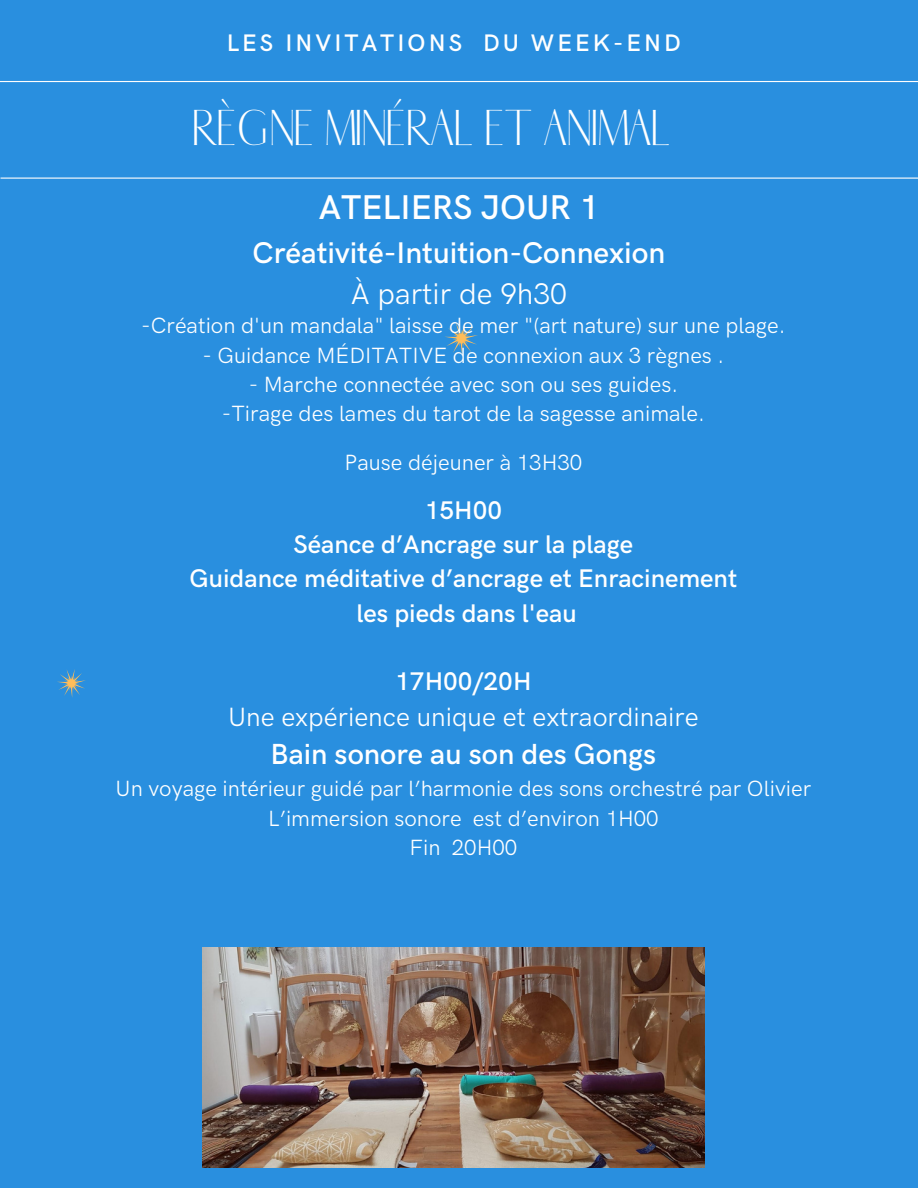
<style>
.page{position:relative;width:918px;height:1188px;background:#298fdf}
.page>*{position:absolute;margin:0;border:0;box-sizing:border-box;transform-origin:0 0}
.t1{font:300 48.3px "Abiah";color:#fff}
.t2{font:600 34.5px "HK Grotesk Pro";color:#fff}
.t3{font:600 30px "HK Grotesk Pro";color:#fff}
.t4{font:30px "HK Grotesk Pro";color:#fff}
.t5{font:600 29.1px "HK Grotesk Pro";color:#fff}
.t6{font:26.55px "HK Grotesk Pro";color:#fff}
.t7{font:600 25.65px/34.3px "HK Grotesk Pro";color:#fff;text-align:center}
.t8{font:600 24px "HK Grotesk Pro";letter-spacing:.13em;color:#fff}
.t9{font:22.05px "HK Grotesk Pro";color:#fff}
</style>
<div class="page">
<hr style="left:0;top:81px;width:918px;height:1px;background:#fefefe">
<hr style="left:1px;top:178px;width:917px;height:1px;background:#fefefe">
<svg style="left:445px;top:322px;width:33px;height:33px"></svg>
<svg style="left:57px;top:669px;width:29px;height:29px"></svg>
<img style="left:203px;top:947px;width:502px;height:221px">
<p class="t8" style="left:227px;top:30px;width:456px">LES INVITATIONS DU WEEK-END</p>
<p class="t1" style="left:192px;top:99px;width:480px">RÈGNE MINÉRAL ET ANIMAL</p>
<h2 class="t2" style="left:319px;top:188px;width:282px">ATELIERS JOUR 1</h2>
<h3 class="t3" style="left:253px;top:236px;width:414px">Créativité-Intuition-Connexion</h3>
<h3 class="t4" style="left:351px;top:277px;width:218px">À partir de 9h30</h3>
<h3 class="t9" style="left:141px;top:313px;width:646px">-Création d'un mandala" laisse de mer "(art nature) sur une plage.</h3>
<h1 class="t9" style="left:202px;top:343px;width:523px">- Guidance MÉDITATIVE de connexion aux 3 règnes .</h1>
<p class="t9" style="left:249px;top:372px;width:431px">- Marche connectée avec son ou ses guides.</p>
<p class="t9" style="left:222px;top:401px;width:485px">-Tirage des lames du tarot de la sagesse animale.</p>
<p class="t9" style="left:345px;top:451px;width:239px">Pause déjeuner à 13H30</p>
<p class="t7" style="left:190px;top:494px;width:549px">15H00<br>Séance d’Ancrage sur la plage<br>Guidance méditative d’ancrage et Enracinement les pieds dans l'eau</p>
<p class="t7" style="left:395px;top:665px;width:138px">17H00/20H</p>
<p class="t6" style="left:228px;top:702px;width:472px">Une expérience unique et extraordinaire</p>
<h4 class="t5" style="left:271px;top:738px;width:387px">Bain sonore au son des Gongs</h4>
<p class="t9" style="left:116px;top:776px;width:697px">Un voyage intérieur guidé par l’harmonie des sons orchestré par Olivier</p>
<p class="t9" style="left:268px;top:806px;width:392px">L’immersion sonore est d’environ 1H00</p>
<p class="t9" style="left:410px;top:835px;width:109px">Fin 20H00</p>
</div>
